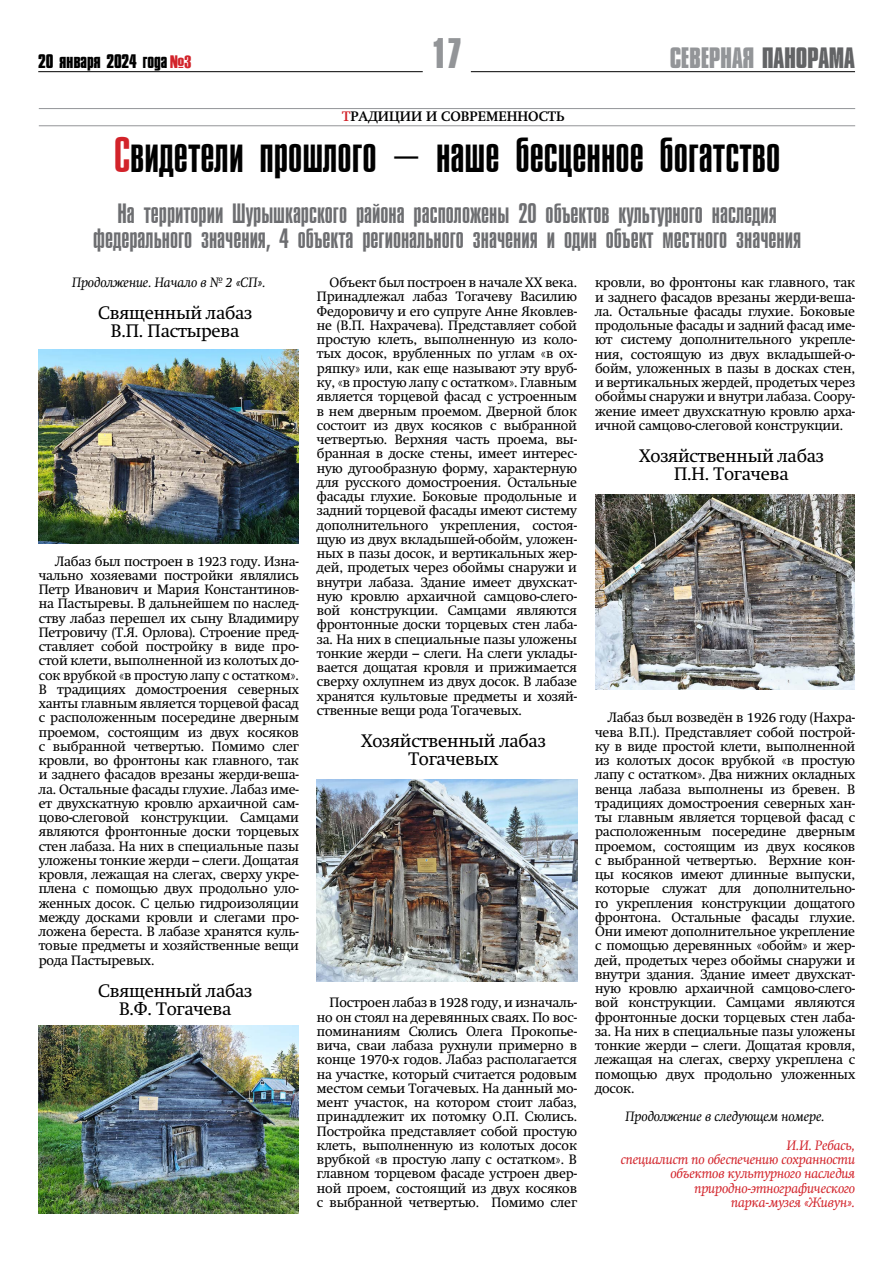
<style>
.page{position:relative;width:893px;height:1263px;background:#fff}
.page>*{position:absolute;margin:0;border:0;box-sizing:border-box;transform-origin:0 0}
.t1{font:45px "Zagolovok SP";color:#000}
.t2{font:700 39px "Compacta MT Cyrillic";color:#939598}
.t3{font:700 27px "Compacta MT Cyrillic";letter-spacing:-.01em;color:#939598}
.t4{font:25.5px/25.5px "Zagolovok SP";color:#6d6e71;text-align:center}
.t5{font:18px/18px "Swift";letter-spacing:-.01em;color:#000;text-align:center}
.t6{font:700 18px "Compacta MT Cyrillic";letter-spacing:-.01em;color:#000}
.t7{font:13.5px/14.2px "Swift";letter-spacing:-.01em;color:#000;text-align:justify}
.t8{font:italic 13.5px/14.2px "Swift";letter-spacing:-.01em;color:#d2232a;text-align:right}
.t9{font:italic 13.5px "Swift";letter-spacing:-.01em;color:#000}
.t10{font:700 13.5px "Swift";color:#000}
.s1{font-family:"Haettenschweiler";font-weight:400;color:#d2232a}
.s2{color:#636466}
.s3{color:#d2232a}
</style>
<div class="page">
<hr style="left:38px;top:71px;width:385px;height:1px;background:#000">
<hr style="left:471px;top:71px;width:384px;height:1px;background:#000">
<hr style="left:39px;top:126px;width:816px;height:1px;background:#939598">
<hr style="left:39px;top:108px;width:816px;height:1px;background:#939598">
<img style="left:39px;top:350px;width:260px;height:193px">
<img style="left:317px;top:779px;width:260px;height:202px">
<img style="left:595px;top:494px;width:260px;height:195px">
<img style="left:39px;top:1026px;width:260px;height:187px">
<h3 class="t6" style="left:38px;top:50px;width:154px">20 января 2024 года <span class="s1">№3</span></h3>
<h2 class="t2" style="left:431px;top:28px;width:34px">17</h2>
<h3 class="t3" style="left:670px;top:40px;width:186px">СЕВЕРНАЯ <span class="s2">ПАНОРАМА</span></h3>
<p class="t10" style="left:342px;top:108px;width:223px"><span class="s3">т</span>радиции и современность</p>
<h1 class="t1" style="left:114px;top:129px;width:668px"><span class="s3">С</span>видетели прошлого – наше бесценное богатство</h1>
<h3 class="t4" style="left:93px;top:201px;width:709px">На территории Шурышкарского района расположены 20 объектов культурного наследия федерального значения, 4 объекта регионального значения и один объект местного значения</h3>
<p class="t9" style="left:72px;top:275px;width:195px">Продолжение. Начало в № 2 «СП».</p>
<h3 class="t5" style="left:98px;top:304px;width:156px">Священный лабаз<br>В.П. Пастырева</h3>
<p class="t7" style="left:39px;top:554px;width:262px;text-indent:16px">Лабаз был построен в 1923 году. Изна&shy;чально хозяевами постройки являлись Петр Иванович и Мария Константинов&shy;на Пастыревы. В дальнейшем по наслед&shy;ству лабаз перешел их сыну Владимиру Петровичу (Т.Я. Орлова). Строение пред&shy;ставляет собой постройку в виде про&shy;стой клети, выполненной из колотых до&shy;сок врубкой «в простую лапу с остатком».<br>В традициях домостроения северных ханты главным является торцевой фасад с расположенным посередине дверным проемом, состоящим из двух косяков с выбранной четвертью. Помимо слег кровли, во фронтоны как главного, так и заднего фасадов врезаны жерди-веша&shy;ла. Остальные фасады глухие. Лабаз име&shy;ет двухскатную кровлю архаичной сам&shy;цово-слеговой конструкции. Самцами являются фронтонные доски торцевых стен лабаза. На них в специальные пазы уложены тонкие жерди – слеги. Дощатая кровля, лежащая на слегах, сверху укре&shy;плена с помощью двух продольно уло&shy;женных досок. С целью гидроизоляции между досками кровли и слегами про&shy;ложена береста. В лабазе хранятся куль&shy;товые предметы и хозяйственные вещи рода Пастыревых.</p>
<h3 class="t5" style="left:98px;top:982px;width:156px">Священный лабаз<br>В.Ф. Тогачева</h3>
<p class="t7" style="left:317px;top:275px;width:262px;text-indent:13px">Объект был построен в начале XX века.<br>Принадлежал лабаз Тогачеву Василию Федоровичу и его супруге Анне Яковлев&shy;не (В.П. Нахрачева). Представляет собой простую клеть, выполненную из коло&shy;тых досок, врубленных по углам «в ох&shy;ряпку» или, как еще называют эту вруб&shy;ку, «в простую лапу с остатком». Главным является торцевой фасад с устроенным в нем дверным проемом. Дверной блок состоит из двух косяков с выбранной четвертью. Верхняя часть проема, вы&shy;бранная в доске стены, имеет интерес&shy;ную дугообразную форму, характерную для русского домостроения. Остальные фасады глухие. Боковые продольные и задний торцевой фасады имеют систему дополнительного укрепления, состоя&shy;щую из двух вкладышей-обойм, уложен&shy;ных в пазы досок, и вертикальных жер&shy;дей, продетых через обоймы снаружи и внутри лабаза. Здание имеет двухскат&shy;ную кровлю архаичной самцово-слего&shy;вой конструкции. Самцами являются фронтонные доски торцевых стен лаба&shy;за. На них в специальные пазы уложены тонкие жерди – слеги. На слеги уклады&shy;вается дощатая кровля и прижимается сверху охлупнем из двух досок. В лабазе хранятся культовые предметы и хозяй&shy;ственные вещи рода Тогачевых.</p>
<h3 class="t5" style="left:361px;top:732px;width:186px">Хозяйственный лабаз<br>Тогачевых</h3>
<p class="t7" style="left:317px;top:995px;width:262px;text-indent:13px">Построен лабаз в 1928 году, и изначаль&shy;но он стоял на деревянных сваях. По вос&shy;поминаниям Сюлись Олега Прокопье&shy;вича, сваи лабаза рухнули примерно в конце 1970-х годов. Лабаз располагается на участке, который считается родовым местом семьи Тогачевых. На данный мо&shy;мент участок, на котором стоит лабаз, принадлежит их потомку О.П. Сюлись.<br>Постройка представляет собой простую клеть, выполненную из колотых досок врубкой «в простую лапу с остатком». В главном торцевом фасаде устроен двер&shy;ной проем, состоящий из двух косяков с выбранной четвертью. Помимо слег</p>
<p class="t7" style="left:595px;top:275px;width:262px">кровли, во фронтоны как главного, так и заднего фасадов врезаны жерди-веша&shy;ла. Остальные фасады глухие. Боковые продольные фасады и задний фасад име&shy;ют систему дополнительного укрепле&shy;ния, состоящую из двух вкладышей-о&shy;бойм, уложенных в пазы в досках стен, и вертикальных жердей, продетых через обоймы снаружи и внутри лабаза. Соору&shy;жение имеет двухскатную кровлю арха&shy;ичной самцово-слеговой конструкции.</p>
<h3 class="t5" style="left:639px;top:447px;width:186px">Хозяйственный лабаз<br>П.Н. Тогачева</h3>
<p class="t7" style="left:595px;top:710px;width:262px;text-indent:13px">Лабаз был возведён в 1926 году (Нахра&shy;чева В.П.). Представляет собой построй&shy;ку в виде простой клети, выполненной из колотых досок врубкой «в простую лапу с остатком». Два нижних окладных венца лабаза выполнены из бревен. В традициях домостроения северных хан&shy;ты главным является торцевой фасад с расположенным посередине дверным проемом, состоящим из двух косяков с выбранной четвертью. Верхние кон&shy;цы косяков имеют длинные выпуски, которые служат для дополнительно&shy;го укрепления конструкции дощатого фронтона. Остальные фасады глухие.<br>Они имеют дополнительное укрепление с помощью деревянных «обойм» и жер&shy;дей, продетых через обоймы снаружи и внутри здания. Здание имеет двухскат&shy;ную кровлю архаичной самцово-слего&shy;вой конструкции. Самцами являются фронтонные доски торцевых стен лаба&shy;за. На них в специальные пазы уложены тонкие жерди – слеги. Дощатая кровля, лежащая на слегах, сверху укреплена с помощью двух продольно уложенных досок.</p>
<p class="t9" style="left:626px;top:1109px;width:201px">Продолжение в следующем номере.</p>
<p class="t8" style="left:621px;top:1138px;width:236px">И.И. Ребась,<br>специалист по обеспечению сохранности объектов культурного наследия природно-этнографического<br>парка-музея «Живун».</p>
</div>
